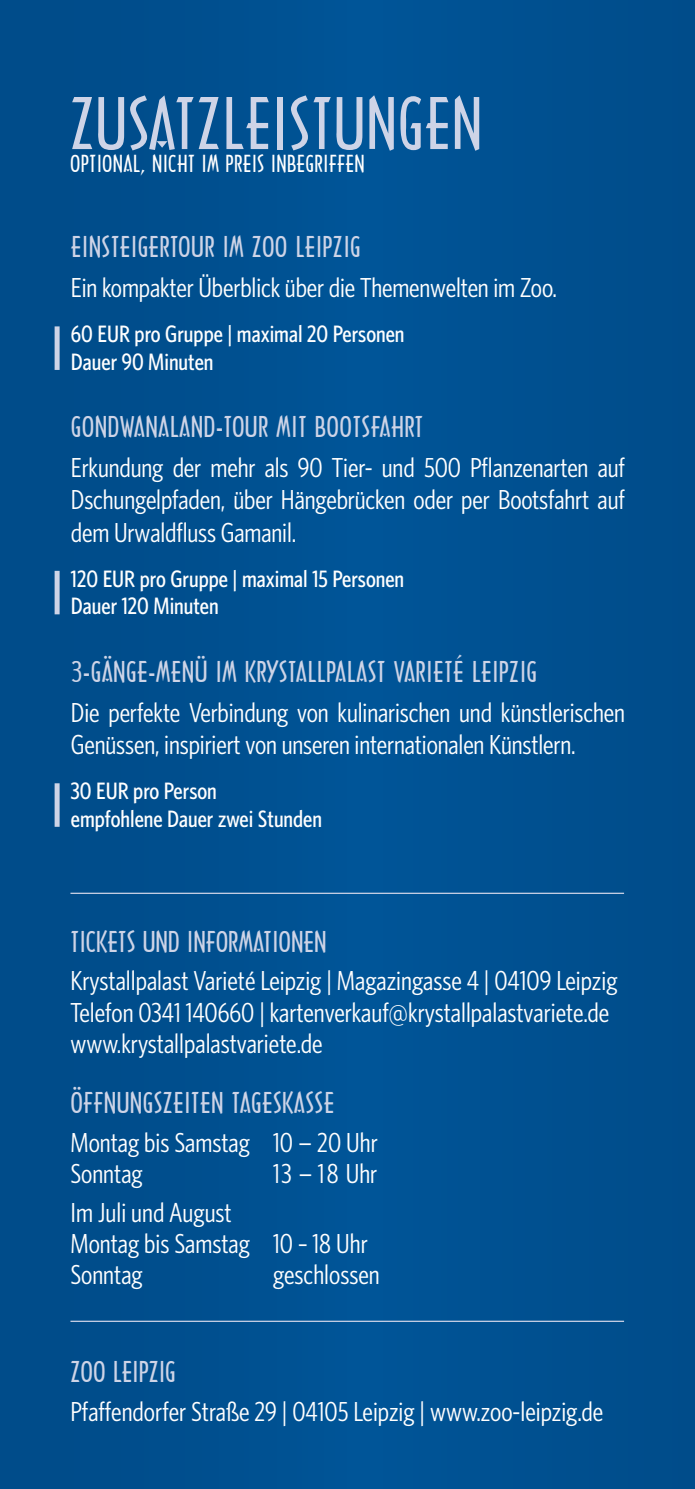
<style>
.page{position:relative;width:695px;height:1489px;background:#fff}
.page>*{position:absolute;margin:0;border:0;box-sizing:border-box;transform-origin:0 0}
.t1{font:67.5px "Architecture Plain";letter-spacing:.01em;color:#ced4e7;scale:1.1 1}
.t2{font:27.5px/31.2px "Whitney Condensed";letter-spacing:-.005em;color:#fff}
.t3{font:27.5px "Architecture Plain";letter-spacing:.01em;color:#ced4e7;scale:1.1 1}
.t4{font:500 23.75px/27.5px "Whitney Condensed";color:#fff}
.t5{font:22.5px "Architecture Plain";letter-spacing:.01em;color:#fff;scale:1.1 1}
</style>
<div class="page">
<div style="left:0;top:0;width:694px;height:1488px;background:#004f8f"></div>
<hr style="left:70px;top:1320px;width:554px;height:1px;background:#ced4e7">
<hr style="left:70px;top:892px;width:554px;height:1px;background:#ced4e7">
<div style="left:55px;top:326px;width:5px;height:44px;background:#ced4e7"></div>
<div style="left:55px;top:571px;width:5px;height:43px;background:#ced4e7"></div>
<div style="left:55px;top:783px;width:5px;height:43px;background:#ced4e7"></div>
<h1 class="t1" style="left:70px;top:82px;width:376px">ZUSATZLEISTUNGEN</h1>
<p class="t5" style="left:70px;top:149px;width:269px">OPTIONAL, NICHT IM PREIS INBEGRIFFEN</p>
<p class="t3" style="left:71px;top:230px;width:265px">EINSTEIGERTOUR IM ZOO LEIPZIG</p>
<p class="t2" style="left:71px;top:272px;width:487px">Ein kompakter Überblick über die Themenwelten im Zoo.</p>
<p class="t4" style="left:71px;top:320px;width:335px">60 EUR pro Gruppe | maximal 20 Personen<br>Dauer 90 Minuten</p>
<p class="t3" style="left:71px;top:409px;width:322px">GONDWANALAND-TOUR MIT BOOTSFAHRT</p>
<p class="t2" style="left:71px;top:451px;width:555px;line-height:32.5px;text-align:justify">Erkundung der mehr als 90 Tier- und 500 Pflanzenarten auf Dschungelpfaden, über Hängebrücken oder per Bootsfahrt auf dem Urwaldfluss Gamanil.</p>
<p class="t4" style="left:71px;top:564px;width:335px">120 EUR pro Gruppe | maximal 15 Personen<br>Dauer 120 Minuten</p>
<p class="t3" style="left:71px;top:654px;width:425px">3-GÄNGE-MENÜ IM KRYSTALLPALAST VARIETÉ LEIPZIG</p>
<p class="t2" style="left:71px;top:695px;width:555px;line-height:32.5px">Die perfekte Verbindung von kulinarischen und künstlerischen<br>Genüssen, inspiriert von unseren internationalen Künstlern.</p>
<p class="t4" style="left:71px;top:777px;width:252px">30 EUR pro Person<br>empfohlene Dauer zwei Stunden</p>
<p class="t3" style="left:70px;top:924px;width:234px">TICKETS UND INFORMATIONEN</p>
<p class="t2" style="left:70px;top:965px;width:548px">Krystallpalast Varieté Leipzig | Magazingasse 4 | 04109 Leipzig<br>Telefon 0341 140660 | kartenverkauf@krystallpalastvariete.de www.krystallpalastvariete.de</p>
<p class="t3" style="left:70px;top:1085px;width:41px">ÖFFNUNGSZEITEN</p>
<p class="t3" style="left:231px;top:1085px;width:10px">TAGES</p>
<p class="t3" style="left:282px;top:1085px;width:21px">KASSE</p>
<p class="t2" style="left:70px;top:1126px;width:309px">Montag bis Samstag 10 – 20 Uhr<br>Sonntag</p>
<p class="t2" style="left:273px;top:1157px;width:106px">13 – 18 Uhr</p>
<p class="t2" style="left:70px;top:1196px;width:299px">Im Juli und August<br>Montag bis Samstag 10 – 18 Uhr<br>Sonntag</p>
<p class="t2" style="left:273px;top:1258px;width:108px">geschlossen</p>
<p class="t3" style="left:70px;top:1354px;width:97px">ZOO LEIPZIG</p>
<p class="t2" style="left:70px;top:1394px;width:534px">Pfaffendorfer Straße 29 | 04105 Leipzig | www.zoo-leipzig.de</p>
</div>
